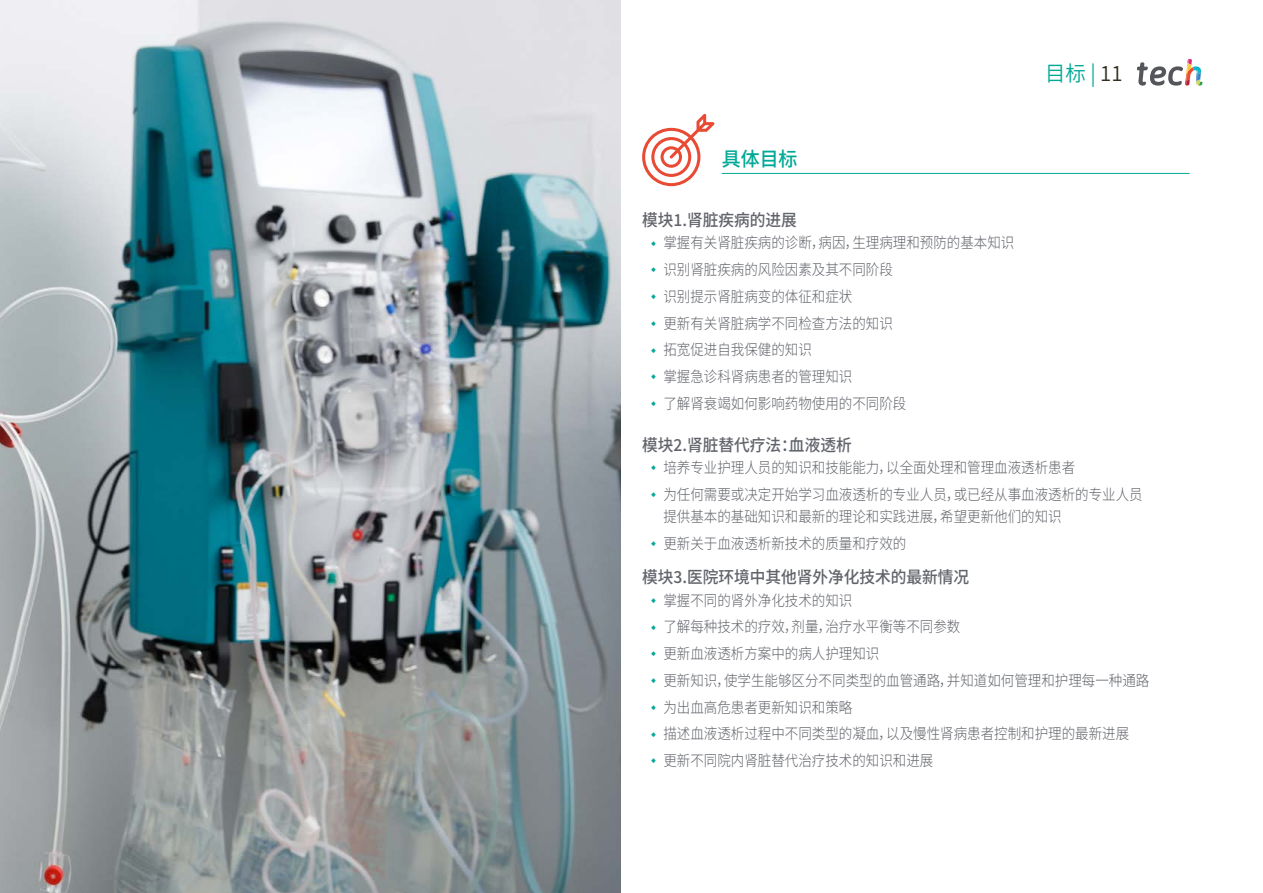
<style>
.page{position:relative;width:1263px;height:893px;background:#fff}
.page>*{position:absolute;margin:0;border:0;box-sizing:border-box;transform-origin:0 0}
.t1{font:21px "Source Han Sans CN";color:#00a996}
.t2{font:500 19.5px "Source Han Sans CN";color:#00a996}
.t3{font:500 16.5px "Source Han Sans CN";color:#61646a;scale:.95 1}
.t4{font:300 15px/26.7px "Source Han Sans CN";color:#61646a;scale:.9 1}
.s1{color:#312e20}
</style>
<div class="page">
<svg style="left:642px;top:114px;width:72px;height:72px"></svg>
<img style="left:0;top:0;width:621px;height:893px">
<svg style="left:1137px;top:59px;width:65px;height:27px"></svg>
<hr style="left:722px;top:173px;width:467px;height:1px;background:#00a996">
<h2 class="t2" style="left:722px;top:147px;width:77px">具体目标</h2>
<h1 class="t1" style="left:1045px;top:61px;width:79px">目标 | <span class="s1">11</span></h1>
<p class="t3" style="left:642px;top:211px;width:164px">模块1.肾脏疾病的进展</p>
<p class="t4" style="left:663px;top:230px;width:391px">掌握有关肾脏疾病的诊断，病因，生理病理和预防的基本知识识别肾脏疾病的风险因素及其不同阶段<br>识别提示肾脏病变的体征和症状<br>更新有关肾脏病学不同检查方法的知识<br>拓宽促进自我保健的知识<br>掌握急诊科肾病患者的管理知识<br>了解肾衰竭如何影响药物使用的不同阶段</p>
<p class="t3" style="left:642px;top:435px;width:222px">模块2.肾脏替代疗法：血液透析</p>
<p class="t4" style="left:663px;top:454px;width:534px">培养专业护理人员的知识和技能能力，以全面处理和管理血液透析患者<br>为任何需要或决定开始学习血液透析的专业人员，或已经从事血液透析的专业人员</p>
<p class="t4" style="left:663px;top:504px;width:444px">提供基本的基础知识和最新的理论和实践进展，希望更新他们的知识更新关于血液透析新技术的质量和疗效的</p>
<p class="t3" style="left:642px;top:568px;width:346px">模块3.医院环境中其他肾外净化技术的最新情况</p>
<p class="t4" style="left:663px;top:587px;width:541px">掌握不同的肾外净化技术的知识<br>了解每种技术的疗效，剂量，治疗水平衡等不同参数<br>更新血液透析方案中的病人护理知识<br>更新知识，使学生能够区分不同类型的血管通路，并知道如何管理和护理每一种通路为出血高危患者更新知识和策略<br>描述血液透析过程中不同类型的凝血，以及慢性肾病患者控制和护理的最新进展<br>更新不同院内肾脏替代治疗技术的知识和进展</p>
</div>
